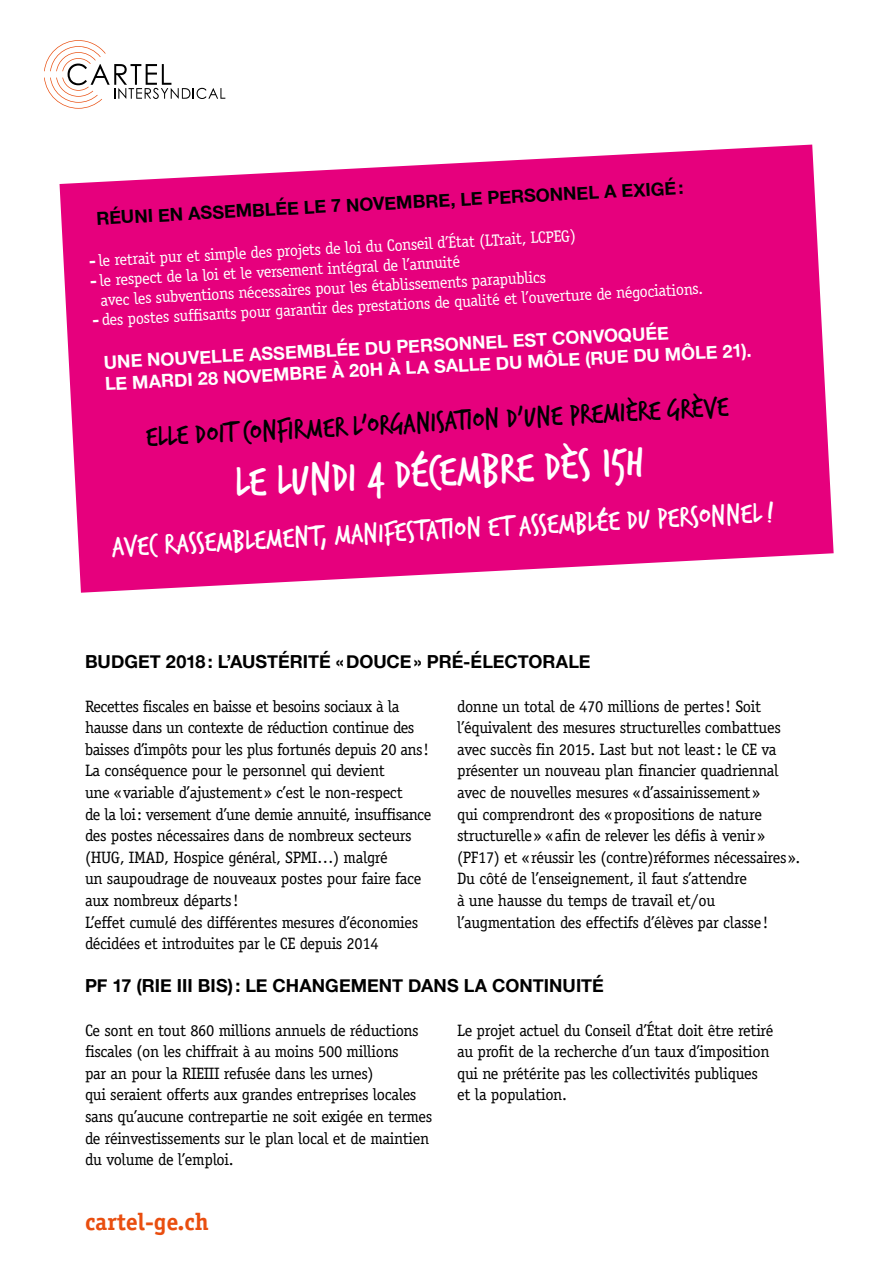
<style>
.page{position:relative;width:893px;height:1263px;background:#fff}
.page>*{position:absolute;margin:0;border:0;box-sizing:border-box;transform-origin:0 0}
.t1{font:45px "Trash Hand";color:#fff}
.t2{font:30px "Trash Hand";color:#fff}
.t3{font:30px "Trash Hand";color:#000}
.t4{font:700 24px "Officina Serif Std";color:#e94e0f}
.t5{font:700 18px "Helvetica Neue";color:#000}
.t6{font:700 18px/21.6px "Helvetica Neue";color:#fff}
.t7{font:16.5px/21.6px "Officina Serif Std";letter-spacing:-.02em;color:#000}
.t8{font:16.5px/19.8px "Officina Serif Std";color:#fff}
.s1{font-family:"Helvetica Neue";font-weight:700;font-size:18px}
</style>
<div class="page">
<svg style="left:60px;top:145px;width:774px;height:448px;fill:#e6007d"></svg>
<svg style="left:44px;top:40px;width:181px;height:69px"></svg>
<p class="t5" style="left:96px;top:207px;width:589px;rotate:-3deg">RÉUNI EN ASSEMBLÉE LE 7 NOVEMBRE, LE PERSONNEL A EXIGÉ:</p>
<p class="t8" style="left:88px;top:251px;width:489px;rotate:-3deg"><span class="s1">-</span> le retrait pur et simple des projets de loi du Conseil d’État (LTrait, LCPEG)</p>
<p class="t8" style="left:99px;top:270px;width:447px;text-indent:-10px;rotate:-3deg"><span class="s1">-</span> le respect de la loi et le versement intégral de l’annuité<br>avec les subventions nécessaires pour les établissements parapublics</p>
<p class="t8" style="left:92px;top:310px;width:613px;rotate:-3deg"><span class="s1">-</span> des postes suffisants pour garantir des prestations de qualité et l’ouverture de négociations.</p>
<p class="t6" style="left:103px;top:351px;width:649px;rotate:-3deg">UNE NOUVELLE ASSEMBLÉE DU PERSONNEL EST CONVOQUÉE<br>LE MARDI 28 NOVEMBRE À 20H À LA SALLE DU MÔLE (RUE DU MÔLE 21).</p>
<h2 class="t3" style="left:146px;top:422px;width:584px;rotate:-3deg">Elle doit confirmer l’organisation d’une première grève</h2>
<h1 class="t1" style="left:234px;top:460px;width:411px;rotate:-3deg">le lundi 4 décembre dès 15h</h1>
<h2 class="t2" style="left:111px;top:532px;width:664px;rotate:-3deg">avec rassemblement, manifestation et assemblée du personnel!</h2>
<p class="t5" style="left:85px;top:651px;width:507px">BUDGET 2018: L’AUSTÉRITÉ «DOUCE» PRÉ-ÉLECTORALE</p>
<p class="t7" style="left:85px;top:695px;width:348px">Recettes fiscales en baisse et besoins sociaux à la hausse dans un contexte de réduction continue des baisses d’impôts pour les plus fortunés depuis 20 ans!<br>La conséquence pour le personnel qui devient<br>une «variable d’ajustement» c’est le non-respect<br>de la loi: versement d’une demie annuité, insuffisance des postes nécessaires dans de nombreux secteurs (HUG, IMAD, Hospice général, SPMI…) malgré<br>un saupoudrage de nouveaux postes pour faire face aux nombreux départs!<br>L’effet cumulé des différentes mesures d’économies décidées et introduites par le CE depuis 2014</p>
<p class="t7" style="left:457px;top:695px;width:345px">donne un total de 470 millions de pertes! Soit l’équivalent des mesures structurelles combattues avec succès fin 2015. Last but not least: le CE va présenter un nouveau plan financier quadriennal avec de nouvelles mesures «d’assainissement»<br>qui comprendront des «propositions de nature structurelle» «afin de relever les défis à venir» (PF17) et «réussir les (contre)réformes nécessaires».<br>Du côté de l’enseignement, il faut s’attendre<br>à une hausse du temps de travail et/ou l’augmentation des effectifs d’élèves par classe!</p>
<p class="t5" style="left:85px;top:975px;width:520px">PF 17 (RIE III BIS): LE CHANGEMENT DANS LA CONTINUITÉ</p>
<p class="t7" style="left:85px;top:1019px;width:349px">Ce sont en tout 860 millions annuels de réductions fiscales (on les chiffrait à au moins 500 millions<br>par an pour la RIEIII refusée dans les urnes)<br>qui seraient offerts aux grandes entreprises locales sans qu’aucune contrepartie ne soit exigée en termes de réinvestissements sur le plan local et de maintien du volume de l’emploi.</p>
<p class="t7" style="left:457px;top:1019px;width:318px">Le projet actuel du Conseil d’État doit être retiré au profit de la recherche d’un taux d’imposition qui ne prétérite pas les collectivités publiques et la population.</p>
<h3 class="t4" style="left:85px;top:1207px;width:126px">cartel-ge.ch</h3>
</div>
